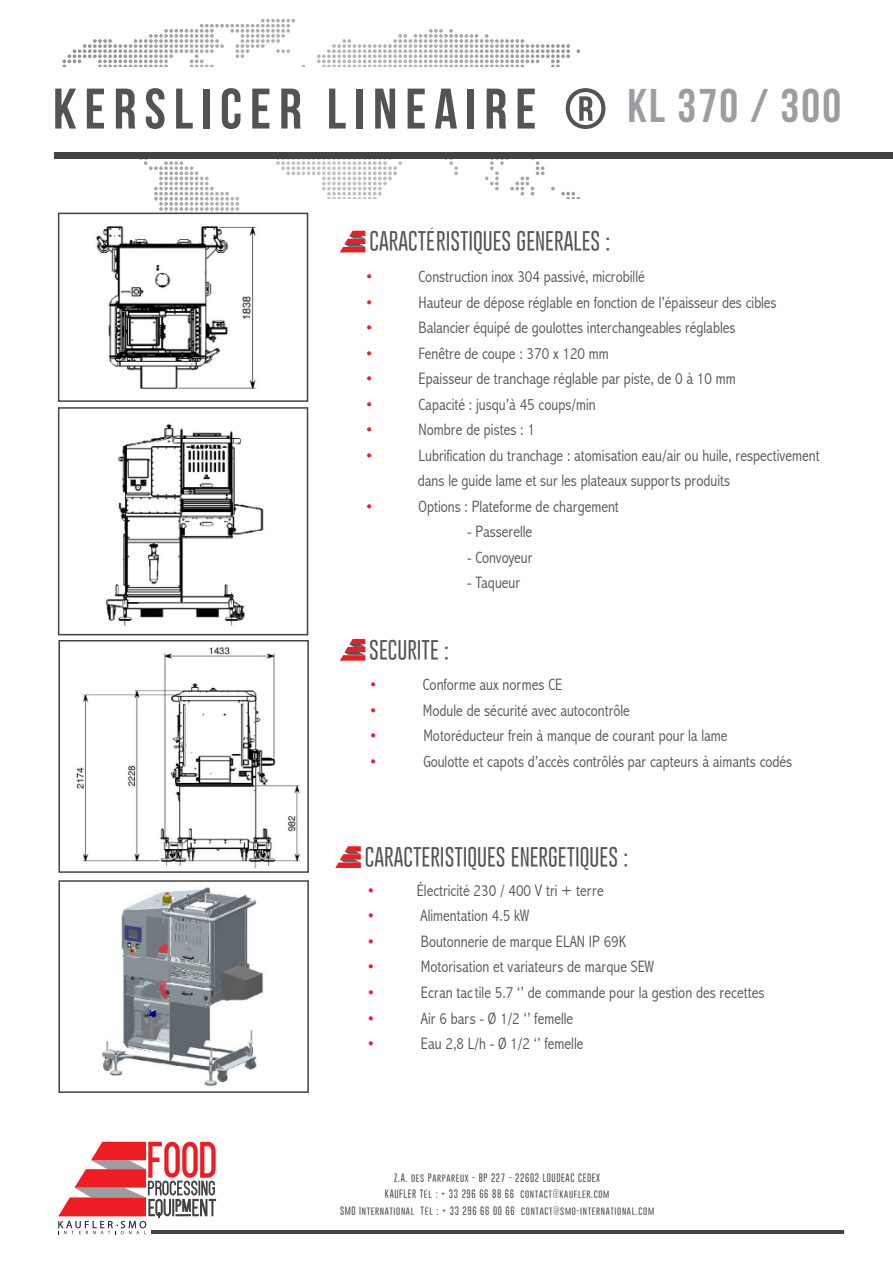
<style>
.page{position:relative;width:893px;height:1263px;background:#fff}
.page>*{position:absolute;margin:0;border:0;box-sizing:border-box;transform-origin:0 0}
.t1{font:57px "Bebas Neue";letter-spacing:.14em;color:#535355}
.t2{font:47.25px "Bebas Neue";letter-spacing:.05em;color:#9b9da0}
.t3{font:300 21.3px "Gobold";color:#535355}
.t4{font:300 condensed 16.5px/25.5px "Abadi";color:#535355}
.t5{font:300 condensed 16.5px "Abadi";color:#ee1d23}
.t6{font:300 9px/16.5px "Gobold";letter-spacing:.07em;color:#414243;text-align:center}
</style>
<div class="page">
<div style="left:54px;top:152px;width:839px;height:6px;background:#414243"></div>
<img style="left:108px;top:302px;width:148px;height:88px">
<div style="left:58px;top:213px;width:250px;height:189px;border:2px solid #414243"></div>
<img style="left:105px;top:423px;width:159px;height:203px">
<div style="left:58px;top:407px;width:250px;height:228px;border:2px solid #414243"></div>
<img style="left:76px;top:647px;width:224px;height:222px">
<div style="left:58px;top:640px;width:251px;height:233px;border:2px solid #414243"></div>
<img style="left:102px;top:887px;width:162px;height:199px">
<div style="left:58px;top:880px;width:251px;height:213px;border:2px solid #414243"></div>
<svg style="left:58px;top:1142px;width:158px;height:92px"></svg>
<hr style="left:151px;top:1231px;width:692px;height:3px;background:#414243">
<svg style="left:62px;top:19px;width:528px;height:283px"></svg>
<img style="left:349px;top:236px;width:16px;height:3px">
<img style="left:344px;top:244px;width:21px;height:3px">
<svg style="left:340px;top:639px;width:25px;height:22px"></svg>
<img style="left:349px;top:644px;width:16px;height:3px">
<img style="left:344px;top:652px;width:21px;height:3px">
<svg style="left:335px;top:846px;width:26px;height:22px"></svg>
<img style="left:340px;top:860px;width:21px;height:2px">
<p class="t1" style="left:53px;top:78px;width:555px">keRSLICER LINEAIRE ®</p>
<p class="t2" style="left:627px;top:80px;width:215px">KL 370 / 300</p>
<p class="t3" style="left:369px;top:227px;width:242px">CARACTÉRISTIQUES GENERALES :</p>
<p class="t5" style="left:365px;top:267px;width:10px">•</p>
<p class="t4" style="left:419px;top:264px;width:228px">Construction inox 304 passivé, microbillé</p>
<p class="t5" style="left:365px;top:293px;width:10px">•</p>
<p class="t4" style="left:419px;top:290px;width:360px">Hauteur de dépose réglable en fonction de l’épaisseur des cibles</p>
<p class="t5" style="left:365px;top:318px;width:10px">•</p>
<p class="t4" style="left:419px;top:315px;width:318px">Balancier équipé de goulottes interchangeables réglables</p>
<p class="t5" style="left:365px;top:344px;width:10px">•</p>
<p class="t4" style="left:419px;top:341px;width:192px">Fenêtre de coupe : 370 x 120 mm</p>
<p class="t5" style="left:365px;top:369px;width:10px">•</p>
<p class="t4" style="left:419px;top:366px;width:319px">Epaisseur de tranchage réglable par piste, de 0 à 10 mm</p>
<p class="t5" style="left:365px;top:395px;width:10px">•</p>
<p class="t4" style="left:419px;top:392px;width:179px">Capacité : jusqu’à 45 coups/min</p>
<p class="t5" style="left:365px;top:420px;width:10px">•</p>
<p class="t4" style="left:419px;top:417px;width:118px">Nombre de pistes : 1</p>
<p class="t5" style="left:365px;top:446px;width:10px">•</p>
<p class="t4" style="left:418px;top:443px;width:403px">Lubrification du tranchage : atomisation eau/air ou huile, respectivement dans le guide lame et sur les plateaux supports produits</p>
<p class="t5" style="left:365px;top:497px;width:10px">•</p>
<p class="t4" style="left:419px;top:494px;width:202px">Options : Plateforme de chargement</p>
<p class="t4" style="left:467px;top:519px;width:67px">- Passerelle</p>
<p class="t4" style="left:467px;top:545px;width:67px">- Convoyeur</p>
<p class="t4" style="left:467px;top:570px;width:55px">- Taqueur</p>
<p class="t3" style="left:369px;top:636px;width:81px">SECURITE :</p>
<p class="t5" style="left:369px;top:675px;width:10px">•</p>
<p class="t4" style="left:423px;top:672px;width:141px">Conforme aux normes CE</p>
<p class="t5" style="left:369px;top:701px;width:10px">•</p>
<p class="t4" style="left:423px;top:697px;width:208px">Module de sécurité avec autocontrôle</p>
<p class="t5" style="left:369px;top:726px;width:10px">•</p>
<p class="t4" style="left:423px;top:723px;width:306px">Motoréducteur frein à manque de courant pour la lame</p>
<p class="t5" style="left:369px;top:752px;width:10px">•</p>
<p class="t4" style="left:423px;top:748px;width:370px">Goulotte et capots d’accès contrôlés par capteurs à aimants codés</p>
<p class="t3" style="left:365px;top:843px;width:265px">CARACTERISTIQUES ENERGETIQUES :</p>
<p class="t5" style="left:367px;top:881px;width:10px">•</p>
<p class="t4" style="left:417px;top:878px;width:188px">Électricité 230 / 400 V tri + terre</p>
<p class="t5" style="left:367px;top:906px;width:10px">•</p>
<p class="t4" style="left:420px;top:903px;width:110px">Alimentation 4.5 kW</p>
<p class="t5" style="left:367px;top:932px;width:10px">•</p>
<p class="t4" style="left:421px;top:929px;width:207px">Boutonnerie de marque ELAN IP 69K</p>
<p class="t5" style="left:367px;top:957px;width:10px">•</p>
<p class="t4" style="left:421px;top:954px;width:235px">Motorisation et variateurs de marque SEW</p>
<p class="t5" style="left:367px;top:983px;width:10px">•</p>
<p class="t4" style="left:421px;top:980px;width:345px">Ecran tactile 5.7 ‘’ de commande pour la gestion des recettes</p>
<p class="t5" style="left:367px;top:1008px;width:10px">•</p>
<p class="t4" style="left:421px;top:1005px;width:154px">Air 6 bars - Ø 1/2 ‘’ femelle</p>
<p class="t5" style="left:367px;top:1034px;width:10px">•</p>
<p class="t4" style="left:421px;top:1031px;width:164px">Eau 2,8 L/h - Ø 1/2 ‘’ femelle</p>
<p class="t6" style="left:385px;top:1169px;width:226px">Z.A. des Parpareux - BP 227 - 22602 LOUDEAC CEDEX<br>KAUFLER Tél : + 33 296 66 88 66 contact@kaufler.com</p>
<p class="t6" style="left:340px;top:1202px;width:316px">SMO International Tél : + 33 296 66 00 66 contact@smo-international.com</p>
</div>
